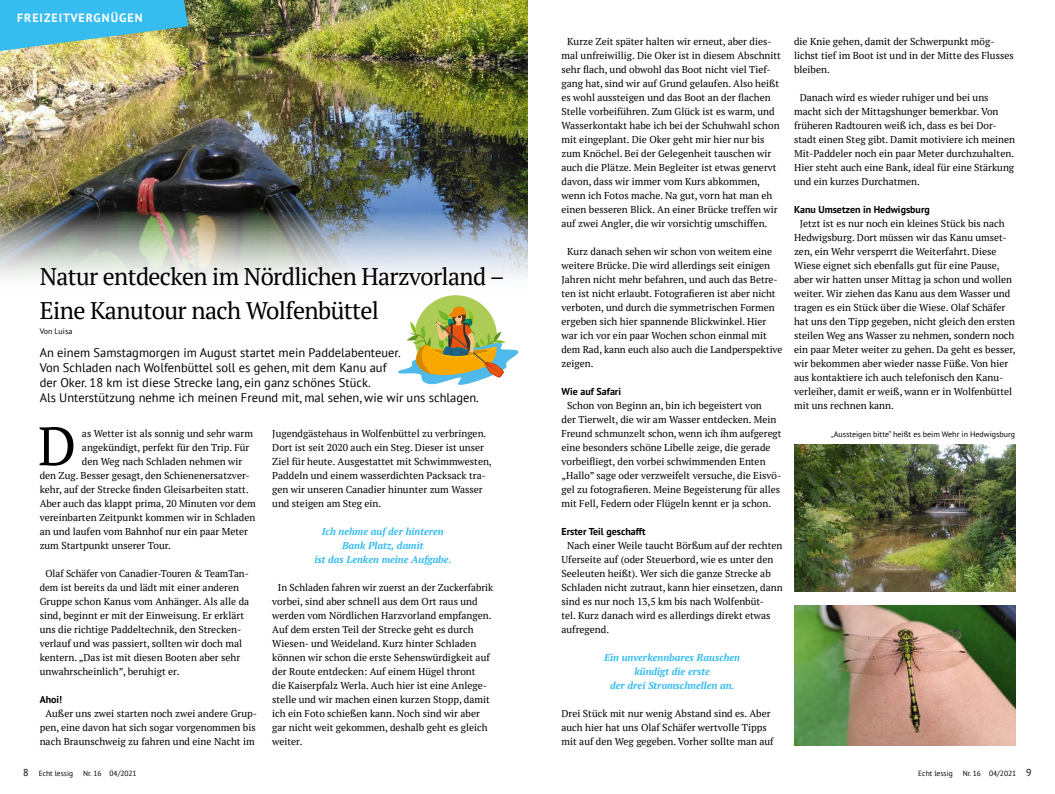
<style>
.page{position:relative;width:1055px;height:794px;background:#fff}
.page>*{position:absolute;margin:0;border:0;box-sizing:border-box;transform-origin:0 0}
.t1{font:54px "PT Serif";color:#000}
.t2{font:24px/33.6px "PT Serif";letter-spacing:-.025em;color:#000}
.t3{font:12.5px/15px "PT Sans";color:#000}
.t4{font:700 12px "PT Sans";letter-spacing:.08em;color:#fff}
.t5{font:10px/14px "PT Serif";color:#000}
.t6{font:italic 700 10px/14px "PT Serif";color:#36bcee;text-align:center}
.t7{font:700 10px "PT Sans";color:#000}
.t8{font:10px "PT Sans";color:#000}
.t9{font:8px "PT Sans";color:#000}
.t10{font:7.5px "PT Sans";color:#000}
.s1{font-size:10px}
</style>
<div class="page">
<img style="left:0;top:0;width:527px;height:296px">
<svg style="left:0;top:0;width:188px;height:51px;background:#5abdce"></svg>
<img style="left:794px;top:605px;width:221px;height:141px">
<img style="left:794px;top:444px;width:221px;height:147px">
<div style="left:414px;top:295px;width:83px;height:83px;background:#accc55;border-radius:50%"></div>
<svg style="left:398px;top:306px;width:121px;height:79px"></svg>
<p class="t4" style="left:17px;top:10px;width:127px">FREIZEITVERGNÜGEN</p>
<h2 class="t2" style="left:40px;top:259px;width:466px">Natur entdecken im Nördlichen Harzvorland –<br>Eine Kanutour nach Wolfenbüttel</h2>
<p class="t3" style="left:40px;top:344px;width:441px">An einem Samstagmorgen im August startet mein Paddelabenteuer.<br>Von Schladen nach Wolfenbüttel soll es gehen, mit dem Kanu auf<br>der Oker. 18 km ist diese Strecke lang, ein ganz schönes Stück.<br>Als Unterstützung nehme ich meinen Freund mit, mal sehen, wie wir uns schlagen.</p>
<p class="t9" style="left:40px;top:326px;width:34px">Von Luisa</p>
<h1 class="t1" style="left:38px;top:411px;width:40px">D</h1>
<p class="t5" style="left:82px;top:426px;width:172px">as Wetter ist als sonnig und sehr warm</p>
<p class="t5" style="left:82px;top:440px;width:169px">angekündigt, perfekt für den Trip. Für</p>
<p class="t5" style="left:82px;top:454px;width:162px">den Weg nach Schladen nehmen wir</p>
<p class="t5" style="left:40px;top:468px;width:211px">den Zug. Besser gesagt, den Schienenersatzver-</p>
<p class="t5" style="left:40px;top:482px;width:211px">kehr, auf der Strecke finden Gleisarbeiten statt.</p>
<p class="t5" style="left:40px;top:496px;width:218px">Aber auch das klappt prima, 20 Minuten vor dem</p>
<p class="t5" style="left:40px;top:510px;width:217px">vereinbarten Zeitpunkt kommen wir in Schladen</p>
<p class="t5" style="left:40px;top:524px;width:210px">an und laufen vom Bahnhof nur ein paar Meter</p>
<p class="t5" style="left:40px;top:538px;width:133px">zum Startpunkt unserer Tour.</p>
<p class="t5" style="left:40px;top:566px;width:211px;text-indent:6px">Olaf Schäfer von Canadier-Touren &amp; TeamTan&shy;dem ist bereits da und lädt mit einer anderen Gruppe schon Kanus vom Anhänger. Als alle da sind, beginnt er mit der Einweisung. Er erklärt uns die richtige Paddeltechnik, den Strecken&shy;verlauf und was passiert, sollten wir doch mal kentern. „Das ist mit diesen Booten aber sehr unwahrscheinlich”, beruhigt er.</p>
<p class="t7" style="left:40px;top:693px;width:24px">Ahoi!</p>
<p class="t5" style="left:40px;top:706px;width:219px;text-align:center">Außer uns zwei starten noch zwei andere Grup&shy;pen, eine davon hat sich sogar vorgenommen bis nach Braunschweig zu fahren und eine Nacht im</p>
<p class="t5" style="left:272px;top:426px;width:221px">Jugendgästehaus in Wolfenbüttel zu verbringen.<br>Dort ist seit 2020 auch ein Steg. Dieser ist unser Ziel für heute. Ausgestattet mit Schwimmwesten, Paddeln und einem wasserdichten Packsack tra&shy;gen wir unseren Canadier hinunter zum Wasser und steigen am Steg ein.</p>
<p class="t6" style="left:314px;top:524px;width:139px">Ich nehme auf der hinteren<br>Bank Platz, damit<br>ist das Lenken meine Aufgabe.</p>
<p class="t5" style="left:272px;top:580px;width:222px;text-indent:6px">In Schladen fahren wir zuerst an der Zuckerfabrik vorbei, sind aber schnell aus dem Ort raus und werden vom Nördlichen Harzvorland empfangen.<br>Auf dem ersten Teil der Strecke geht es durch Wiesen- und Weideland. Kurz hinter Schladen können wir schon die erste Sehenswürdigkeit auf der Route entdecken: Auf einem Hügel thront<br>die Kaiserpfalz Werla. Auch hier ist eine Anlege&shy;stelle und wir machen einen kurzen Stopp, damit ich ein Foto schießen kann. Noch sind wir aber gar nicht weit gekommen, deshalb geht es gleich weiter.</p>
<p class="t5" style="left:561px;top:34px;width:221px;text-indent:6px">Kurze Zeit später halten wir erneut, aber dies&shy;mal unfreiwillig. Die Oker ist in diesem Abschnitt sehr flach, und obwohl das Boot nicht viel Tief&shy;gang hat, sind wir auf Grund gelaufen. Also heißt es wohl aussteigen und das Boot an der flachen Stelle vorbeiführen. Zum Glück ist es warm, und Wasserkontakt habe ich bei der Schuhwahl schon mit eingeplant. Die Oker geht mir hier nur bis zum Knöchel. Bei der Gelegenheit tauschen wir auch die Plätze. Mein Begleiter ist etwas genervt davon, dass wir immer vom Kurs abkommen, wenn ich Fotos mache. Na gut, vorn hat man eh einen besseren Blick. An einer Brücke treffen wir auf zwei Angler, die wir vorsichtig umschiffen.</p>
<p class="t5" style="left:561px;top:244px;width:222px;text-indent:6px">Kurz danach sehen wir schon von weitem eine weitere Brücke. Die wird allerdings seit einigen Jahren nicht mehr befahren, und auch das Betre&shy;ten ist nicht erlaubt. Fotografieren ist aber nicht verboten, und durch die symmetrischen Formen ergeben sich hier spannende Blickwinkel. Hier war ich vor ein paar Wochen schon einmal mit dem Rad, kann euch also auch die Landperspektive zeigen.</p>
<p class="t7" style="left:561px;top:385px;width:61px">Wie auf Safari</p>
<p class="t5" style="left:561px;top:398px;width:221px;text-indent:6px">Schon von Beginn an, bin ich begeistert von<br>der Tierwelt, die wir am Wasser entdecken. Mein Freund schmunzelt schon, wenn ich ihm aufgeregt eine besonders schöne Libelle zeige, die gerade vorbeifliegt, den vorbei schwimmenden Enten „Hallo” sage oder verzweifelt versuche, die Eisvö&shy;gel zu fotografieren. Meine Begeisterung für alles mit Fell, Federn oder Flügeln kennt er ja schon.</p>
<p class="t7" style="left:561px;top:525px;width:86px">Erster Teil geschafft</p>
<p class="t5" style="left:561px;top:538px;width:222px;text-indent:6px">Nach einer Weile taucht Börßum auf der rechten Uferseite auf (oder Steuerbord, wie es unter den Seeleuten heißt). Wer sich die ganze Strecke ab Schladen nicht zutraut, kann hier einsetzen, dann sind es nur noch 13,5 km bis nach Wolfenbüt-<br>tel. Kurz danach wird es allerdings direkt etwas aufregend.</p>
<p class="t6" style="left:604px;top:650px;width:138px">Ein unverkennbares Rauschen kündigt die erste<br>der drei Stromschnellen an.</p>
<p class="t5" style="left:561px;top:706px;width:214px">Drei Stück mit nur wenig Abstand sind es. Aber auch hier hat uns Olaf Schäfer wertvolle Tipps mit auf den Weg gegeben. Vorher sollte man auf</p>
<p class="t5" style="left:794px;top:34px;width:221px">die Knie gehen, damit der Schwerpunkt mög&shy;lichst tief im Boot ist und in der Mitte des Flusses bleiben.</p>
<p class="t5" style="left:794px;top:90px;width:222px;text-indent:6px">Danach wird es wieder ruhiger und bei uns macht sich der Mittagshunger bemerkbar. Von früheren Radtouren weiß ich, dass es bei Dor&shy;stadt einen Steg gibt. Damit motiviere ich meinen Mit-Paddeler noch ein paar Meter durchzuhalten.<br>Hier steht auch eine Bank, ideal für eine Stärkung und ein kurzes Durchatmen.</p>
<p class="t7" style="left:794px;top:203px;width:137px">Kanu Umsetzen in Hedwigsburg</p>
<p class="t5" style="left:794px;top:216px;width:223px;text-indent:6px">Jetzt ist es nur noch ein kleines Stück bis nach Hedwigsburg. Dort müssen wir das Kanu umset&shy;zen, ein Wehr versperrt die Weiterfahrt. Diese Wiese eignet sich ebenfalls gut für eine Pause, aber wir hatten unser Mittag ja schon und wollen weiter. Wir ziehen das Kanu aus dem Wasser und tragen es ein Stück über die Wiese. Olaf Schäfer hat uns den Tipp gegeben, nicht gleich den ersten steilen Weg ans Wasser zu nehmen, sondern noch ein paar Meter weiter zu gehen. Da geht es besser, wir bekommen aber wieder nasse Füße. Von hier aus kontaktiere ich auch telefonisch den Kanu&shy;verleiher, damit er weiß, wann er in Wolfenbüttel mit uns rechnen kann.</p>
<p class="t9" style="left:831px;top:429px;width:186px">„Aussteigen bitte“ heißt es beim Wehr in Hedwigsburg</p>
<p class="t8" style="left:23px;top:765px;width:7px">8</p>
<p class="t10" style="left:39px;top:768px;width:36px">Echt lessig</p>
<p class="t10" style="left:83px;top:768px;width:55px">Nr. 16 04/2021</p>
<p class="t10" style="left:918px;top:768px;width:36px">Echt lessig</p>
<p class="t10" style="left:962px;top:768px;width:70px">Nr. 16 04/2021 <span class="s1">9</span></p>
</div>
